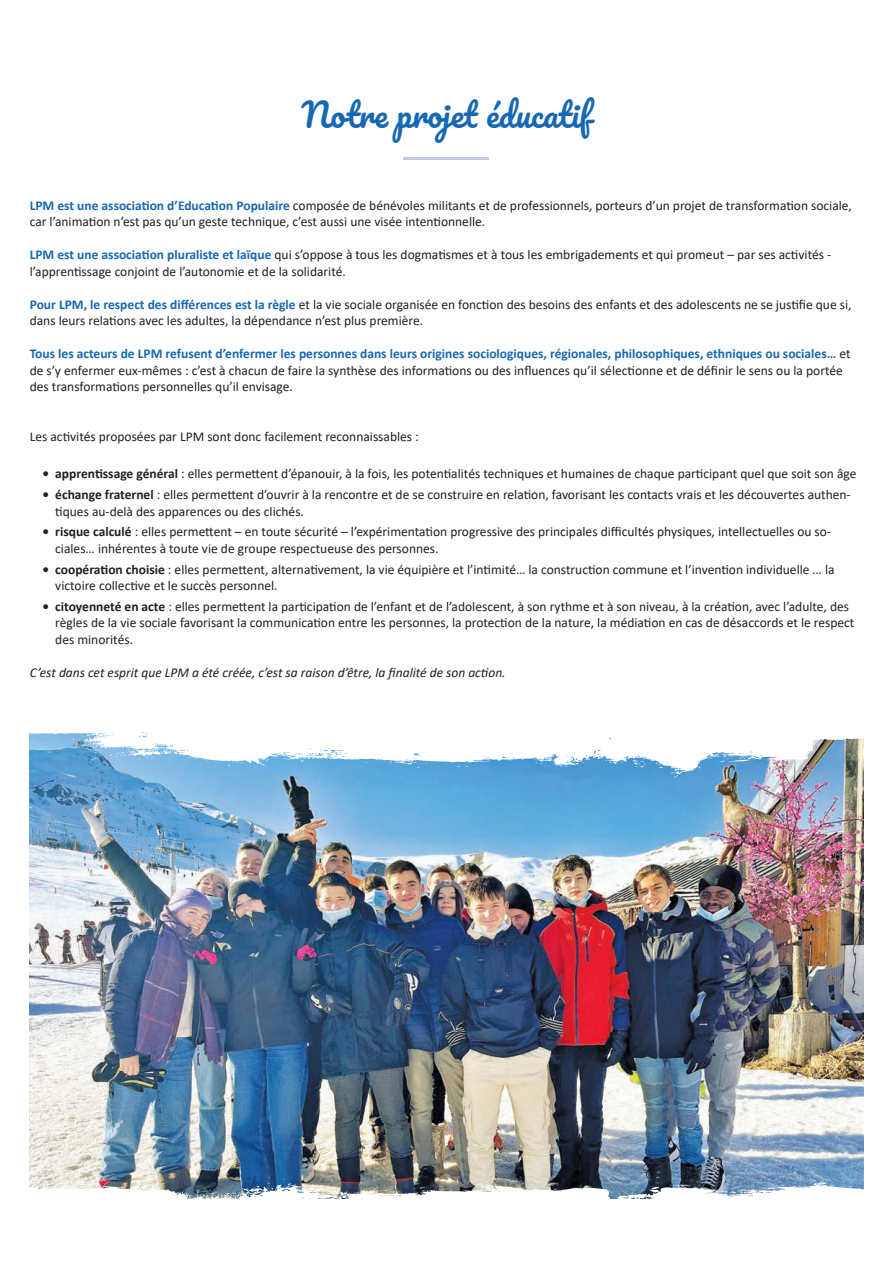
<style>
.page{position:relative;width:893px;height:1263px;background:#fff}
.page>*{position:absolute;margin:0;border:0;box-sizing:border-box;transform-origin:0 0}
.Titre1{font:33px "Pacifico";color:#1768b4}
.t1{font:13.5px/16.5px "Calibri";color:#231f20}
.t2{font:italic 13.5px "Calibri";color:#231f20}
.s1{font-weight:700;color:#1768b4}
.s2{font-weight:700}
</style>
<div class="page">
<img style="left:30px;top:772px;width:833px;height:410px">
<hr style="left:404px;top:157px;width:85px;height:3px;background:#c1cbe6">
<svg style="left:670px;top:772px;width:12px;height:5px"></svg>
<svg style="left:29px;top:732px;width:835px;height:40px"></svg>
<svg style="left:414px;top:760px;width:13px;height:8px"></svg>
<svg style="left:186px;top:1177px;width:149px;height:5px"></svg>
<img style="left:29px;top:1182px;width:835px;height:17px">
<svg style="left:462px;top:1182px;width:29px;height:9px"></svg>
<p class="Titre1" style="left:301px;top:97px;width:292px">Notre projet éducatif</p>
<p class="t1" style="left:30px;top:197px;width:824px"><span class="s1">LPM est une association d’Education Populaire</span> composée de bénévoles militants et de professionnels, porteurs d’un projet de transformation sociale, car l’animation n’est pas qu’un geste technique, c’est aussi une visée intentionnelle.</p>
<p class="t1" style="left:30px;top:246px;width:803px"><span class="s1">LPM est une association pluraliste et laïque</span> qui s’oppose à tous les dogmatismes et à tous les embrigadements et qui promeut – par ses activités - l’apprentissage conjoint de l’autonomie et de la solidarité.</p>
<p class="t1" style="left:30px;top:296px;width:823px"><span class="s1">Pour LPM, le respect des différences est la règle</span> et la vie sociale organisée en fonction des besoins des enfants et des adolescents ne se justifie que si, dans leurs relations avec les adultes, la dépendance n’est plus première.</p>
<p class="t1" style="left:30px;top:345px;width:822px"><span class="s1">Tous les acteurs de LPM refusent d’enfermer les personnes dans leurs origines sociologiques, régionales, philosophiques, ethniques ou sociales…</span> et de s’y enfermer eux-mêmes : c’est à chacun de faire la synthèse des informations ou des influences qu’il sélectionne et de définir le sens ou la portée des transformations personnelles qu’il envisage.</p>
<p class="t1" style="left:30px;top:428px;width:391px">Les activités proposées par LPM sont donc facilement reconnaissables :</p>
<p class="t1" style="left:43px;top:465px;width:815px"><span class="s2">• apprentissage général</span> : elles permettent d’épanouir, à la fois, les potentialités techniques et humaines de chaque participant quel que soit son âge</p>
<p class="t1" style="left:55px;top:486px;width:797px;text-indent:-13px"><span class="s2">• échange fraternel</span> : elles permettent d’ouvrir à la rencontre et de se construire en relation, favorisant les contacts vrais et les découvertes authen&shy;tiques au-delà des apparences ou des clichés.</p>
<p class="t1" style="left:55px;top:523px;width:777px;text-indent:-13px"><span class="s2">• risque calculé</span> : elles permettent – en toute sécurité – l’expérimentation progressive des principales difficultés physiques, intellectuelles ou so&shy;ciales… inhérentes à toute vie de groupe respectueuse des personnes.</p>
<p class="t1" style="left:55px;top:560px;width:781px;text-indent:-13px"><span class="s2">• coopération choisie</span> : elles permettent, alternativement, la vie équipière et l’intimité… la construction commune et l’invention individuelle … la victoire collective et le succès personnel.</p>
<p class="t1" style="left:55px;top:598px;width:801px;text-indent:-13px"><span class="s2">• citoyenneté en acte</span> : elles permettent la participation de l’enfant et de l’adolescent, à son rythme et à son niveau, à la création, avec l’adulte, des règles de la vie sociale favorisant la communication entre les personnes, la protection de la nature, la médiation en cas de désaccords et le respect des minorités.</p>
<p class="t2" style="left:30px;top:663px;width:477px">C’est dans cet esprit que LPM a été créée, c’est sa raison d’être, la finalité de son action.</p>
</div>
